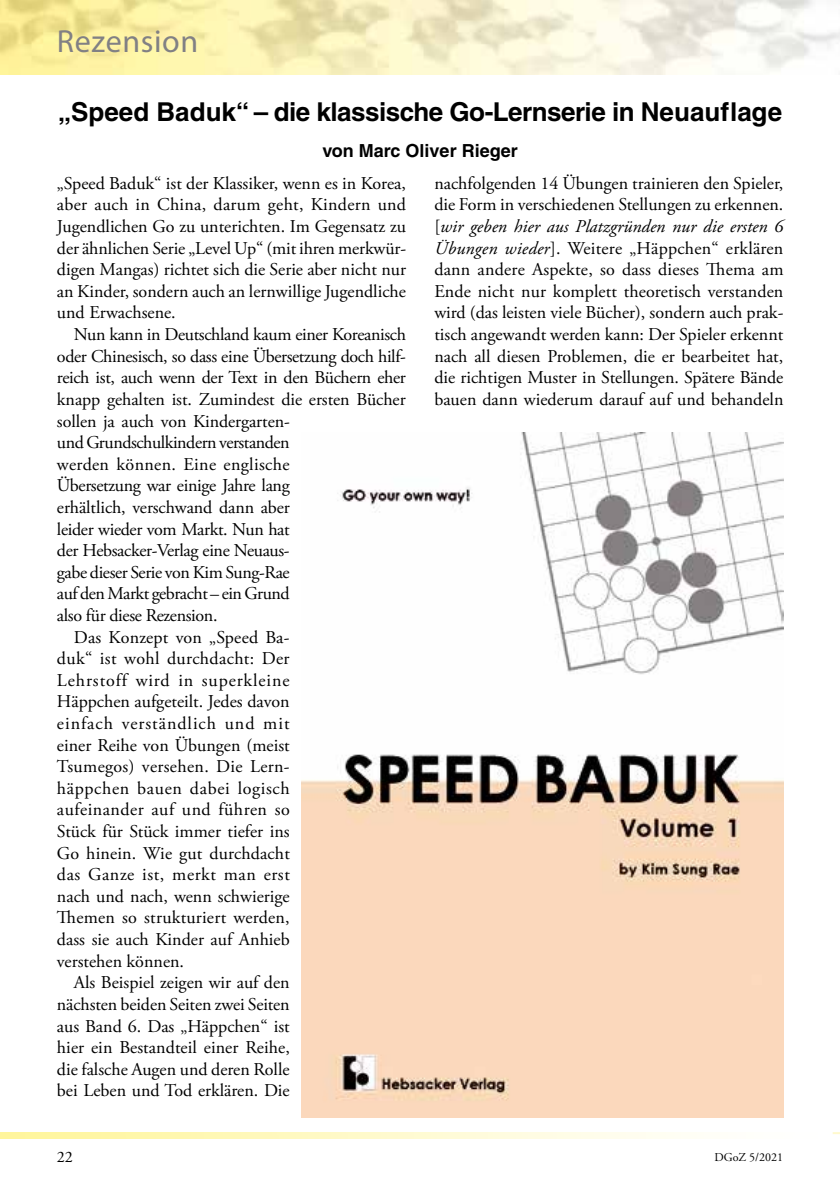
<style>
.page{position:relative;width:840px;height:1191px;background:#fff}
.page>*{position:absolute;margin:0;border:0;box-sizing:border-box;transform-origin:0 0}
.t1{font:32px "Myriad Pro";letter-spacing:.02em;color:#818084}
.t2{font:700 26px "Helvetica";letter-spacing:-.02em;color:#000}
.t3{font:18px/21.6px "Adobe Garamond Pro";color:#000;text-align:justify}
.t4{font:18px "Adobe Garamond Pro";letter-spacing:-.02em;color:#000}
.t5{font:18px "Adobe Garamond Pro";letter-spacing:.02em;color:#000}
.t6{font:18px "Adobe Garamond Pro";letter-spacing:-.025em;color:#000}
.t7{font:18px "Adobe Garamond Pro";letter-spacing:.05em;color:#000}
.t8{font:18px "Adobe Garamond Pro";letter-spacing:.055em;color:#000}
.t9{font:18px "Adobe Garamond Pro";letter-spacing:.035em;color:#000}
.t10{font:18px "Adobe Garamond Pro";letter-spacing:.025em;color:#000}
.t11{font:18px "Adobe Garamond Pro";letter-spacing:.03em;color:#000}
.t12{font:700 18px "Helvetica";color:#000}
.t13{font:16px "Adobe Garamond Pro";color:#000}
.t14{font:12px "Adobe Garamond Pro";color:#000}
.s1{font-style:italic}
</style>
<div class="page">
<img style="left:301px;top:433px;width:482px;height:684px">
<h1 class="t1" style="left:57px;top:21px;width:143px">Rezension</h1>
<h2 class="t2" style="left:58px;top:96px;width:725px">„Speed Baduk“ – die klassische Go-Lernserie in Neuauflage</h2>
<p class="t12" style="left:322px;top:140px;width:197px">von Marc Oliver Rieger</p>
<p class="t3" style="left:57px;top:173px;width:350px">„Speed Baduk“ ist der Klassiker, wenn es in Korea, aber auch in China, darum geht, Kindern und Jugendlichen Go zu unterichten. Im Gegensatz zu der ähnlichen Serie „Level Up“ (mit ihren merkwür&shy;digen Mangas) richtet sich die Serie aber nicht nur an Kinder, sondern auch an lernwillige Jugendliche und Erwachsene.</p>
<p class="t4" style="left:74px;top:323px;width:333px">Nun kann in Deutschland kaum einer Koreanisch</p>
<p class="t4" style="left:57px;top:345px;width:350px">oder Chinesisch, so dass eine Übersetzung doch hilf-</p>
<p class="t4" style="left:57px;top:367px;width:350px">reich ist, auch wenn der Text in den Büchern eher</p>
<p class="t3" style="left:57px;top:389px;width:350px">knapp gehalten ist. Zumindest die ersten Bücher</p>
<p class="t3" style="left:57px;top:410px;width:234px">sollen ja auch von Kindergarten-</p>
<p class="t6" style="left:57px;top:431px;width:234px">und Grundschulkindern verstanden</p>
<p class="t5" style="left:57px;top:453px;width:234px">werden können. Eine englische</p>
<p class="t4" style="left:57px;top:475px;width:234px">Übersetzung war einige Jahre lang</p>
<p class="t3" style="left:57px;top:497px;width:234px">erhältlich, verschwand dann aber</p>
<p class="t4" style="left:57px;top:518px;width:234px">leider wieder vom Markt. Nun hat</p>
<p class="t4" style="left:57px;top:539px;width:234px">der Hebsacker-Verlag eine Neuaus-</p>
<p class="t4" style="left:57px;top:561px;width:234px">gabe dieser Serie von Kim Sung-Rae</p>
<p class="t6" style="left:57px;top:583px;width:234px">auf den Markt gebracht – ein Grund</p>
<p class="t4" style="left:57px;top:604px;width:162px">also für diese Rezension.</p>
<p class="t3" style="left:74px;top:626px;width:217px">Das Konzept von „Speed Ba-</p>
<p class="t5" style="left:57px;top:647px;width:234px">duk“ ist wohl durchdacht: Der</p>
<p class="t7" style="left:57px;top:669px;width:234px">Lehrstoff wird in superkleine</p>
<p class="t3" style="left:57px;top:691px;width:234px">Häppchen aufgeteilt. Jedes davon</p>
<p class="t8" style="left:57px;top:712px;width:234px">einfach verständlich und mit</p>
<p class="t3" style="left:57px;top:734px;width:234px">einer Reihe von Übungen (meist</p>
<p class="t5" style="left:57px;top:755px;width:234px">Tsumegos) versehen. Die Lern-</p>
<p class="t9" style="left:57px;top:777px;width:234px">häppchen bauen dabei logisch</p>
<p class="t10" style="left:57px;top:799px;width:234px">aufeinander auf und führen so</p>
<p class="t3" style="left:57px;top:821px;width:234px">Stück für Stück immer tiefer ins</p>
<p class="t3" style="left:57px;top:842px;width:234px">Go hinein. Wie gut durchdacht</p>
<p class="t11" style="left:57px;top:863px;width:234px">das Ganze ist, merkt man erst</p>
<p class="t3" style="left:57px;top:886px;width:234px">nach und nach, wenn schwierige</p>
<p class="t3" style="left:57px;top:907px;width:234px">Themen so strukturiert werden,</p>
<p class="t3" style="left:57px;top:929px;width:234px">dass sie auch Kinder auf Anhieb</p>
<p class="t3" style="left:57px;top:950px;width:128px">verstehen können.</p>
<p class="t3" style="left:74px;top:972px;width:217px">Als Beispiel zeigen wir auf den</p>
<p class="t3" style="left:57px;top:994px;width:234px">nächsten beiden Seiten zwei Seiten</p>
<p class="t3" style="left:57px;top:1015px;width:234px">aus Band 6. Das „Häppchen“ ist</p>
<p class="t3" style="left:57px;top:1037px;width:234px">hier ein Bestandteil einer Reihe,</p>
<p class="t3" style="left:57px;top:1058px;width:234px">die falsche Augen und deren Rolle</p>
<p class="t3" style="left:57px;top:1080px;width:234px">bei Leben und Tod erklären. Die</p>
<p class="t3" style="left:434px;top:173px;width:350px">nachfolgenden 14 Übungen trainieren den Spieler, die Form in verschiedenen Stellungen zu erkennen. [<span class="s1">wir geben hier aus Platzgründen nur die ersten 6<br>Übungen wieder</span>]. Weitere „Häppchen“ erklären dann andere Aspekte, so dass dieses Thema am Ende nicht nur komplett theoretisch verstanden wird (das leisten viele Bücher), sondern auch prak&shy;tisch angewandt werden kann: Der Spieler erkennt nach all diesen Problemen, die er bearbeitet hat, die richtigen Muster in Stellungen. Spätere Bände bauen dann wiederum darauf auf und behandeln</p>
<p class="t13" style="left:57px;top:1146px;width:17px">22</p>
<p class="t14" style="left:714px;top:1150px;width:70px">DGoZ 5/2021</p>
</div>
